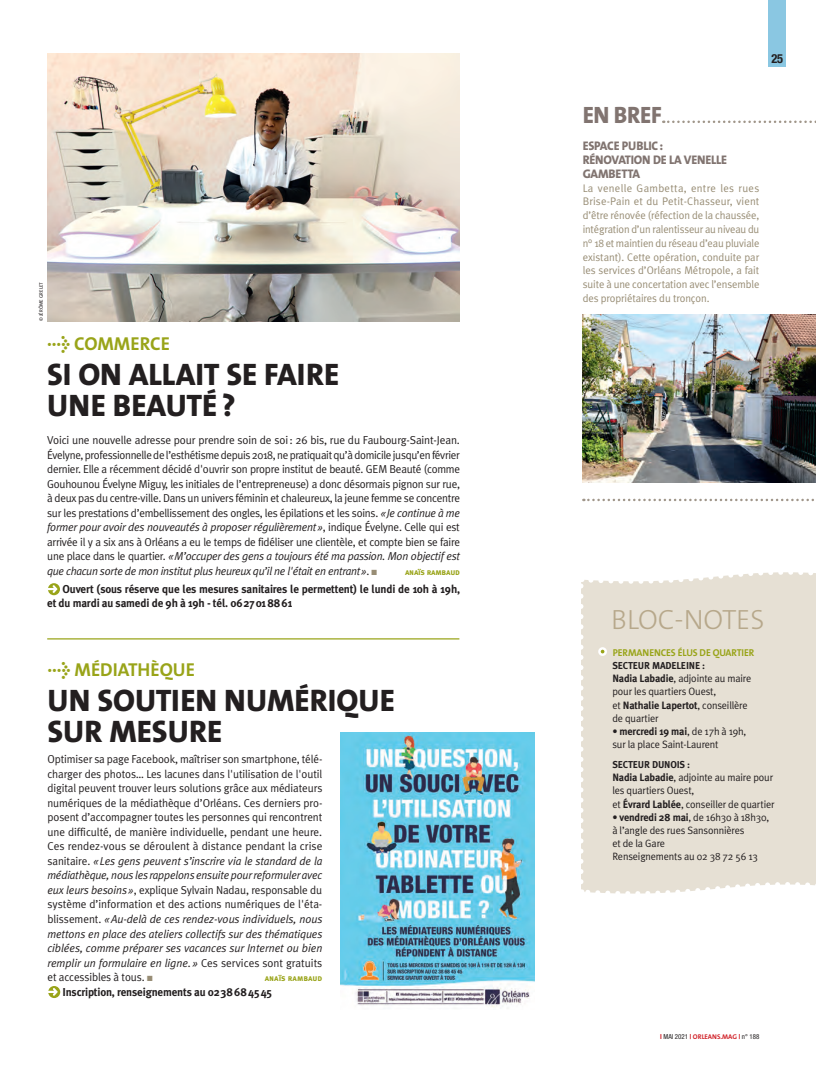
<style>
.page{position:relative;width:816px;height:1065px;background:#fff}
.page>*{position:absolute;margin:0;border:0;box-sizing:border-box;transform-origin:0 0}
.t1{font:800 31.25px/31.2px "The Sans B8";color:#231f20}
.t2{font:300 27.88px "The Sans B3";color:#b7a88b}
.t3{font:800 23.75px "The Sans B8";letter-spacing:-.015em;color:#817470}
.t4{font:700 18.75px "The Sans B7";color:#99a419}
.t5{font:800 12.5px/13.8px "The Sans B8";letter-spacing:-.015em;color:#817470}
.t6{font:700 condensed 12.5px "Helvetica Neue";color:#231f20}
.t7{font:11.5px/14.5px "Meta Plus Normal";letter-spacing:-.015em;color:#231f20;text-align:justify}
.t8{font:700 11.5px/14.5px "Meta Plus";letter-spacing:-.015em;color:#231f20}
.t9{font:11px/13.8px "Meta Plus Normal";letter-spacing:-.01em;color:#988d75;text-align:justify}
.t10{font:10.62px/13.1px "Meta Plus Normal";letter-spacing:-.015em;color:#231f20}
.t11{font:700 10.62px "Meta Plus";letter-spacing:-.015em;color:#231f20}
.t12{font:700 10px "Meta Plus";letter-spacing:-.015em;color:#231f20}
.t13{font:700 10px "The Sans B7";letter-spacing:-.01em;color:#99a419}
.t14{font:8.75px "Meta Plus Bold Caps";letter-spacing:-.005em;color:#99a419}
.t15{font:8.75px "Meta Plus Bold Caps";letter-spacing:-.025em;color:#99a419}
.t16{font:condensed 6.88px "Helvetica Neue";color:#231f20}
.t17{font:5px "The Sans B5 Plain";color:#231f20}
.s1{font-family:"Meta Plus"}
.s2{font-style:italic}
.s3{color:#988d75}
.s4{font-family:"Meta Plus";font-weight:700}
.s5{font-family:"Meta Plus Normal";font-weight:400}
.s6{font-weight:700;color:#d1232a}
.s7{font-family:"The Sans B7";font-weight:700;font-stretch:normal;color:#d1232a}
</style>
<div class="page">
<div style="left:581px;top:572px;width:235px;height:322px;background:#e6e0d4"></div>
<div style="left:598px;top:647px;width:9px;height:8px;border:2px solid #fff;border-radius:50%"></div>
<img style="left:47px;top:53px;width:412px;height:268px">
<svg style="left:583px;top:498px;width:231px;height:3px"></svg>
<svg style="left:663px;top:120px;width:153px;height:3px"></svg>
<hr style="left:47px;top:638px;width:412px;height:1px;background:#99a419">
<svg style="left:48px;top:985px;width:12px;height:12px"></svg>
<svg style="left:48px;top:987px;width:10px;height:8px"></svg>
<svg style="left:48px;top:583px;width:12px;height:12px"></svg>
<svg style="left:48px;top:585px;width:10px;height:7px"></svg>
<img style="left:340px;top:732px;width:195px;height:276px">
<div style="left:769px;top:0;width:17px;height:67px;background:#8ac7e2"></div>
<img style="left:582px;top:314px;width:234px;height:168px">
<p class="t17" style="left:39px;top:321px;width:41px;rotate:-90deg">© JÉRÔME GRELET</p>
<h3 class="t4" style="left:47px;top:333px;width:124px"><span class="s1">&gt;</span> COMMERCE</h3>
<h1 class="t1" style="left:47px;top:359px;width:294px">SI ON ALLAIT SE FAIRE<br>UNE BEAUTÉ ?</h1>
<p class="t7" style="left:47px;top:432px;width:414px">Voici une nouvelle adresse pour prendre soin de soi: 26 bis, rue du Faubourg-Saint-Jean.<br>Évelyne, professionnelle de l’esthétisme depuis 2018, ne pratiquait qu’à domicile jusqu’en février dernier. Elle a récemment décidé d'ouvrir son propre institut de beauté. GEM Beauté (comme Gouhounou Évelyne Miguy, les initiales de l’entrepreneuse) a donc désormais pignon sur rue, à deux pas du centre-ville. Dans un univers féminin et chaleureux, la jeune femme se concentre sur les prestations d’embellissement des ongles, les épilations et les soins. <span class="s2">« Je continue à me former pour avoir des nouveautés à proposer régulièrement »</span>, indique Évelyne. Celle qui est arrivée il y a six ans à Orléans a eu le temps de fidéliser une clientèle, et compte bien se faire une place dans le quartier. <span class="s2">« M’occuper des gens a toujours été ma passion. Mon objectif est que chacun sorte de mon institut plus heureux qu’il ne l'était en entrant »</span>. <span class="s3">■</span></p>
<p class="t15" style="left:405px;top:566px;width:56px">anaïs rambaud</p>
<p class="t8" style="left:47px;top:581px;width:414px;text-indent:15px">Ouvert (sous réserve que les mesures sanitaires le permettent) le lundi de 10h à 19h, et du mardi au samedi de 9h à 19h - tél. 0627018861</p>
<h3 class="t4" style="left:47px;top:659px;width:149px"><span class="s1">&gt;</span> MÉDIATHÈQUE</h3>
<h1 class="t1" style="left:47px;top:685px;width:349px">UN SOUTIEN NUMÉRIQUE<br>SUR MESURE</h1>
<p class="t7" style="left:47px;top:751px;width:277px">Optimiser sa page Facebook, maîtriser son smartphone, télé&shy;charger des photos… Les lacunes dans l'utilisation de l'outil digital peuvent trouver leurs solutions grâce aux médiateurs numériques de la médiathèque d’Orléans. Ces derniers pro&shy;posent d’accompagner toutes les personnes qui rencontrent une difficulté, de manière individuelle, pendant une heure.<br>Ces rendez-vous se déroulent à distance pendant la crise sanitaire. <span class="s2">« Les gens peuvent s’inscrire via le standard de la médiathèque, nous les rappelons ensuite pour reformuler avec eux leurs besoins »</span>, explique Sylvain Nadau, responsable du système d’information et des actions numériques de l'éta&shy;blissement. <span class="s2">« Au-delà de ces rendez-vous individuels, nous mettons en place des ateliers collectifs sur des thématiques ciblées, comme préparer ses vacances sur Internet ou bien remplir un formulaire en ligne. »</span> Ces services sont gratuits et accessibles à tous. <span class="s3">■</span></p>
<p class="t14" style="left:265px;top:972px;width:59px">anaïs rambaud</p>
<p class="t8" style="left:62px;top:983px;width:211px">Inscription, renseignements au 0238684545</p>
<p class="t6" style="left:771px;top:51px;width:13px">25</p>
<h3 class="t3" style="left:583px;top:102px;width:81px">EN BREF</h3>
<p class="t5" style="left:583px;top:140px;width:146px">ESPACE PUBLIC:<br>RÉNOVATION DE LA VENELLE<br>GAMBETTA</p>
<p class="t9" style="left:583px;top:181px;width:178px">La venelle Gambetta, entre les rues Brise-Pain et du Petit-Chasseur, vient d’être rénovée (réfection de la chaussée, intégration d’un ralentisseur au niveau du n° 18 et maintien du réseau d’eau pluviale existant). Cette opération, conduite par les services d’Orléans Métropole, a fait suite à une concertation avec l’ensemble des propriétaires du tronçon.</p>
<h2 class="t2" style="left:611px;top:604px;width:155px">BLOC-NOTES</h2>
<p class="t13" style="left:613px;top:647px;width:143px">PERMANENCES ÉLUS DE QUARTIER</p>
<p class="t12" style="left:612px;top:659px;width:94px">SECTEUR MADELEINE :</p>
<p class="t10" style="left:612px;top:671px;width:140px"><span class="s4">Nadia Labadie</span>, adjointe au maire pour les quartiers Ouest,</p>
<p class="t11" style="left:612px;top:698px;width:137px"><span class="s5">et</span> Nathalie Lapertot<span class="s5">, conseillère</span></p>
<p class="t10" style="left:612px;top:711px;width:48px">de quartier</p>
<p class="t11" style="left:612px;top:724px;width:136px"><span class="s5">•</span> mercredi 19 mai<span class="s5">, de 17h à 19h,</span></p>
<p class="t10" style="left:612px;top:737px;width:108px">sur la place Saint-Laurent</p>
<p class="t12" style="left:612px;top:758px;width:79px">SECTEUR DUNOIS :</p>
<p class="t10" style="left:612px;top:770px;width:164px"><span class="s4">Nadia Labadie</span>, adjointe au maire pour les quartiers Ouest,<br>et <span class="s4">Évrard Lablée</span>, conseiller de quartier</p>
<p class="t10" style="left:612px;top:810px;width:158px">• <span class="s4">vendredi 28 mai</span>, de 16h30 à 18h30, à l’angle des rues Sansonnières<br>et de la Gare<br>Renseignements au 02 38 72 56 13</p>
<p class="t16" style="left:660px;top:1032px;width:101px"><span class="s6">I</span> MAI 2021 <span class="s6">|</span> <span class="s7">ORLEANS.MAG</span> <span class="s6">|</span> n° 188</p>
</div>
